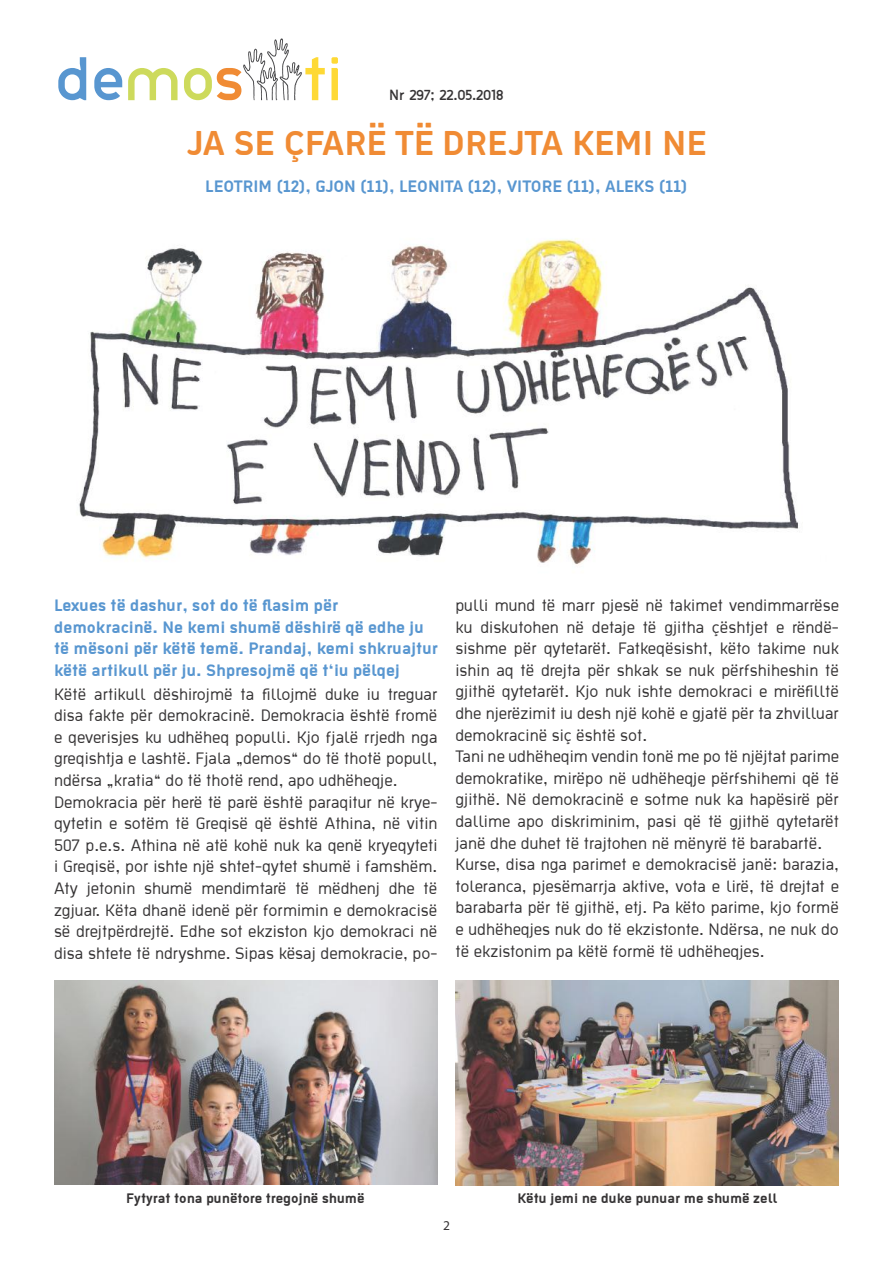
<style>
.page{position:relative;width:893px;height:1263px;background:#fff}
.page>*{position:absolute;margin:0;border:0;box-sizing:border-box;transform-origin:0 0}
.t1{font:700 37.5px "Ekstropia";color:#f08b34}
.t2{font:18px/21.6px "Ekstropia";color:#363435}
.t3{font:700 18px/21.6px "Ekstropia";color:#5896d0}
.t4{font:700 15px "Ekstropia";color:#363435}
.t5{font:13.5px "Thelbi Kujtesa";color:#363435}
.t6{font:13.5px "Myriad Pro";color:#363435}
</style>
<div class="page">
<svg style="left:58px;top:57px;width:28px;height:43px"></svg>
<svg style="left:94px;top:68px;width:28px;height:32px"></svg>
<svg style="left:128px;top:68px;width:50px;height:32px"></svg>
<svg style="left:331px;top:57px;width:7px;height:43px"></svg>
<svg style="left:184px;top:38px;width:141px;height:62px"></svg>
<img style="left:79px;top:238px;width:719px;height:327px">
<img style="left:455px;top:981px;width:384px;height:204px">
<img style="left:54px;top:981px;width:383px;height:203px">
<p class="t5" style="left:389px;top:85px;width:116px">Nr 297; 22.05.2018</p>
<h1 class="t1" style="left:186px;top:121px;width:522px">JA SE ÇFARË TË DREJTA KEMI NE</h1>
<p class="t3" style="left:205px;top:175px;width:484px">LEOTRIM (12), GJON (11), LEONITA (12), VITORE (11), ALEKS (11)</p>
<p class="t3" style="left:54px;top:594px;width:386px">Lexues të dashur, sot do të flasim për demokracinë. Ne kemi shumë dëshirë që edhe ju të mësoni për këtë temë. Prandaj, kemi shkruajtur këtë artikull për ju. Shpresojmë që t‘iu pëlqej</p>
<p class="t2" style="left:54px;top:682px;width:385px">Këtë artikull dëshirojmë ta fillojmë duke iu treguar disa fakte për demokracinë. Demokracia është fromë e qeverisjes ku udhëheq populli. Kjo fjalë rrjedh nga greqishtja e lashtë. Fjala „demos“ do të thotë popull, ndërsa „kratia“ do të thotë rend, apo udhëheqje.<br>Demokracia për herë të parë është paraqitur në krye&shy;qytetin e sotëm të Greqisë që është Athina, në vitin 507 p.e.s. Athina në atë kohë nuk ka qenë kryeqyteti i Greqisë, por ishte një shtet-qytet shumë i famshëm.<br>Aty jetonin shumë mendimtarë të mëdhenj dhe të zgjuar. Këta dhanë idenë për formimin e demokracisë së drejtpërdrejtë. Edhe sot ekziston kjo demokraci në disa shtete të ndryshme. Sipas kësaj demokracie, po-</p>
<p class="t2" style="left:455px;top:594px;width:385px">pulli mund të marr pjesë në takimet vendimmarrëse ku diskutohen në detaje të gjitha çështjet e rëndë&shy;sishme për qytetarët. Fatkeqësisht, këto takime nuk ishin aq të drejta për shkak se nuk përfshiheshin të gjithë qytetarët. Kjo nuk ishte demokraci e mirëfilltë dhe njerëzimit iu desh një kohë e gjatë për ta zhvilluar demokracinë siç është sot.<br>Tani ne udhëheqim vendin tonë me po të njëjtat parime demokratike, mirëpo në udhëheqje përfshihemi që të gjithë. Në demokracinë e sotme nuk ka hapësirë për dallime apo diskriminim, pasi që të gjithë qytetarët janë dhe duhet të trajtohen në mënyrë të barabartë.<br>Kurse, disa nga parimet e demokracisë janë: barazia, toleranca, pjesëmarrja aktive, vota e lirë, të drejtat e barabarta për të gjithë, etj. Pa këto parime, kjo formë e udhëheqjes nuk do të ekzistonte. Ndërsa, ne nuk do të ekzistonim pa këtë formë të udhëheqjes.</p>
<p class="t4" style="left:126px;top:1189px;width:240px">Fytyrat tona punëtore tregojnë shumë</p>
<p class="t4" style="left:517px;top:1189px;width:261px">Këtu jemi ne duke punuar me shumë zell</p>
<p class="t6" style="left:443px;top:1217px;width:8px">2</p>
</div>
